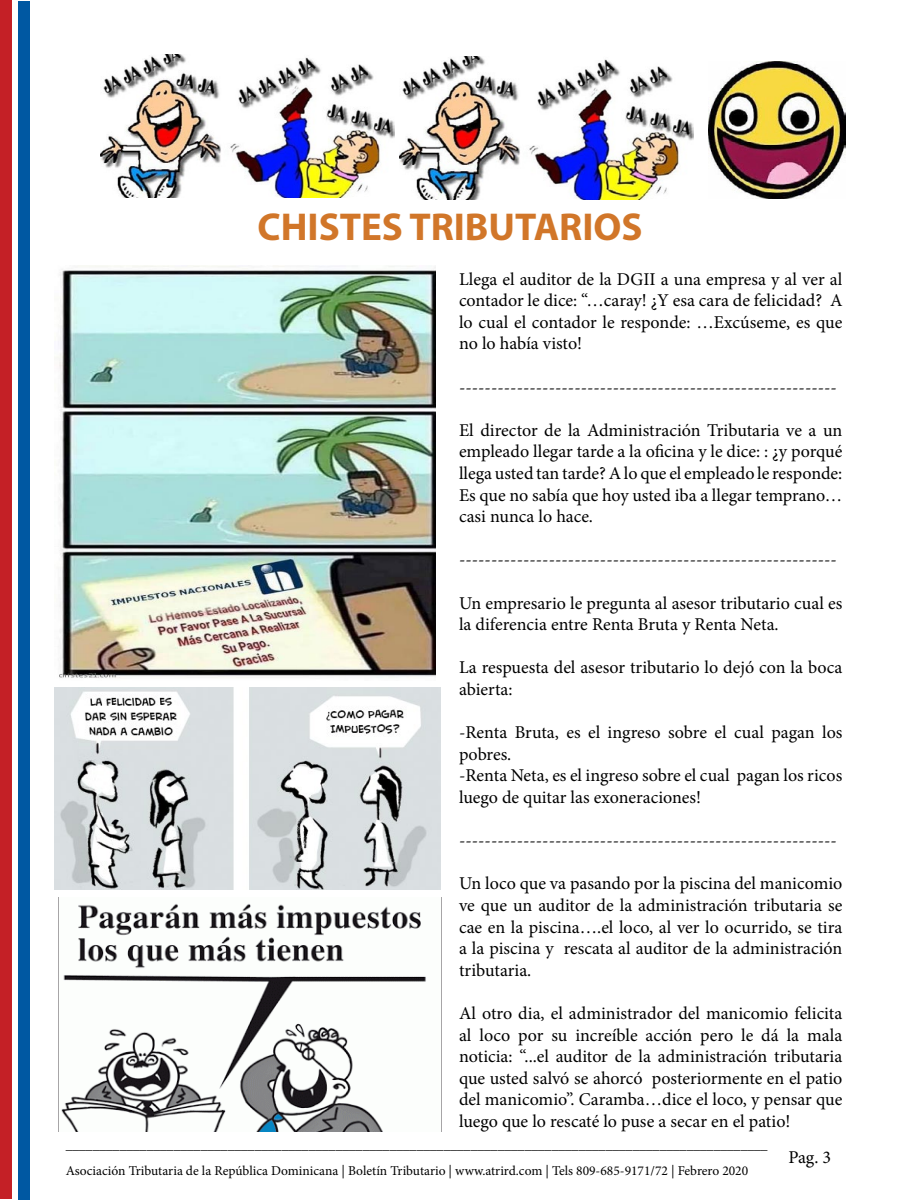
<style>
.page{position:relative;width:900px;height:1200px;background:#fff}
.page>*{position:absolute;margin:0;border:0;box-sizing:border-box;transform-origin:0 0}
.t1{font:700 39px "Myriad Pro";color:#d17629}
.t2{font:18px/21.6px "Minion Pro";color:#000;text-align:justify}
.t3{font:13.5px/26px "Minion Pro";color:#000}
</style>
<div class="page">
<div style="left:0;top:0;width:11px;height:1198px;background:#c42026"></div>
<div style="left:18px;top:1px;width:12px;height:1198px;background:#0058a2"></div>
<img style="left:100px;top:54px;width:295px;height:143px">
<img style="left:399px;top:56px;width:294px;height:144px">
<img style="left:709px;top:62px;width:137px;height:137px">
<img style="left:56px;top:266px;width:380px;height:412px">
<img style="left:54px;top:688px;width:387px;height:202px">
<img style="left:58px;top:897px;width:384px;height:234px">
<div style="left:384px;top:1071px;width:57px;height:60px;background:#fcfefc"></div>
<h1 class="t1" style="left:257px;top:201px;width:387px">CHISTES TRIBUTARIOS</h1>
<p class="t2" style="left:459px;top:268px;width:385px">Llega el auditor de la DGII a una empresa y al ver al contador le dice: “…caray! ¿Y esa cara de felicidad? A lo cual el contador le responde: …Excúseme, es que no lo había visto!</p>
<p class="t2" style="left:459px;top:376px;width:380px">-----------------------------------------------------------</p>
<p class="t2" style="left:459px;top:419px;width:385px">El director de la Administración Tributaria ve a un empleado llegar tarde a la oficina y le dice: : ¿y porqué llega usted tan tarde? A lo que el empleado le responde:<br>Es que no sabía que hoy usted iba a llegar temprano… casi nunca lo hace.</p>
<p class="t2" style="left:459px;top:549px;width:380px">-----------------------------------------------------------</p>
<p class="t2" style="left:459px;top:592px;width:385px">Un empresario le pregunta al asesor tributario cual es la diferencia entre Renta Bruta y Renta Neta.</p>
<p class="t2" style="left:459px;top:657px;width:385px">La respuesta del asesor tributario lo dejó con la boca abierta:</p>
<p class="t2" style="left:459px;top:722px;width:385px;text-align:left">-Renta Bruta, es el ingreso sobre el cual pagan los pobres.<br>-Renta Neta, es el ingreso sobre el cual pagan los ricos luego de quitar las exoneraciones!</p>
<p class="t2" style="left:459px;top:830px;width:380px">-----------------------------------------------------------</p>
<p class="t2" style="left:459px;top:873px;width:385px">Un loco que va pasando por la piscina del manicomio ve que un auditor de la administración tributaria se cae en la piscina….el loco, al ver lo ocurrido, se tira a la piscina y rescata al auditor de la administración tributaria.</p>
<p class="t2" style="left:459px;top:1003px;width:385px">Al otro dia, el administrador del manicomio felicita al loco por su increíble acción pero le dá la mala noticia: “...el auditor de la administración tributaria que usted salvó se ahorcó posteriormente en el patio del manicomio”. Caramba…dice el loco, y pensar que luego que lo rescaté lo puse a secar en el patio!</p>
<p class="t3" style="left:66px;top:1131px;width:703px">________________________________________________________________________________________________________<br>Asociación Tributaria de la República Dominicana | Boletín Tributario | www.atrird.com | Tels 809-685-9171/72 | Febrero 2020</p>
<p class="t2" style="left:788px;top:1146px;width:44px">Pag. 3</p>
</div>
